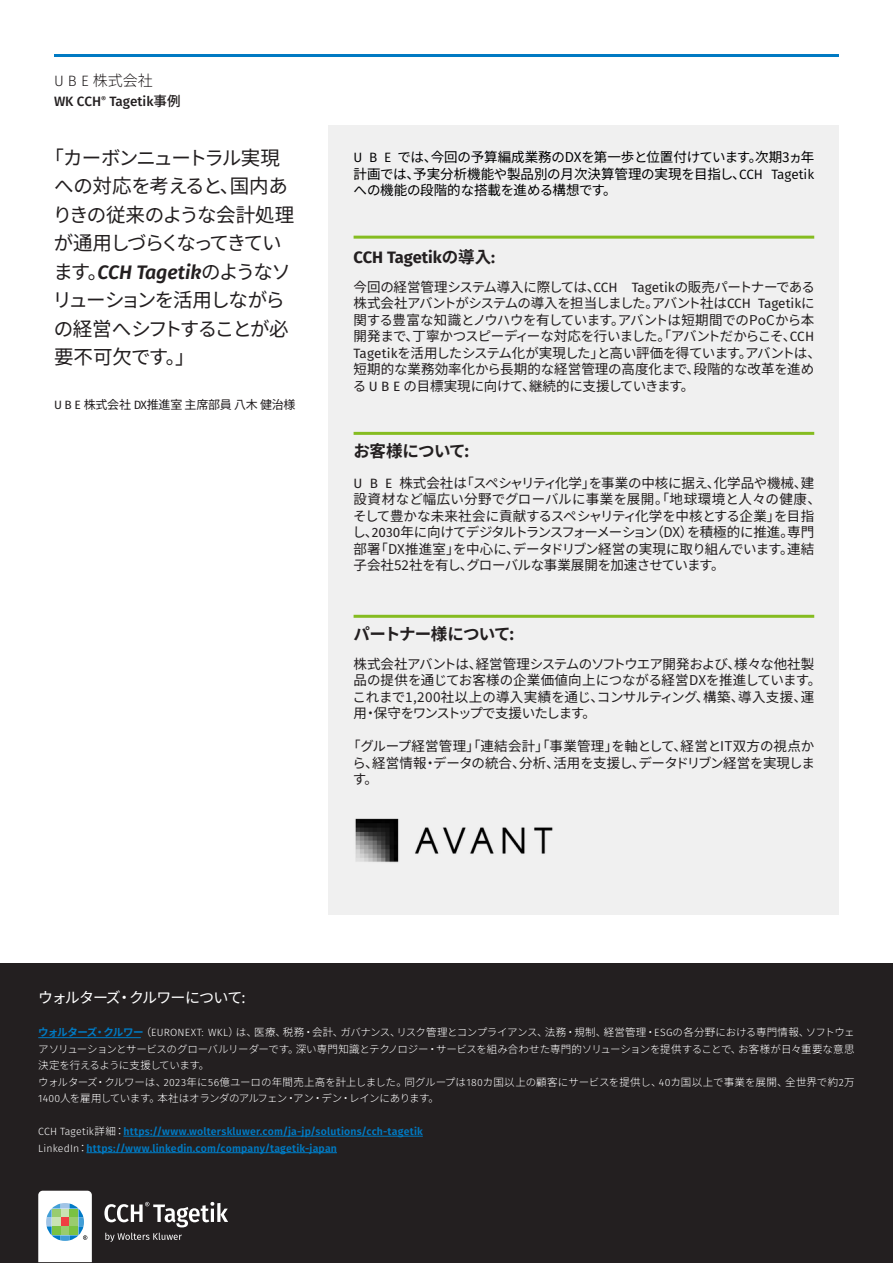
<style>
.page{position:relative;width:893px;height:1263px;background:#fff}
.page>*{position:absolute;margin:0;border:0;box-sizing:border-box;transform-origin:0 0}
.t1{font:100 19.5px/28.5px "Noto Sans JP";letter-spacing:-.075em;color:#231f20}
.t2{font:100 16.5px "Noto Sans JP";letter-spacing:-.045em;color:#231f20}
.t3{font:700 16.5px "Fira Sans";color:#231f20}
.t4{font:100 15px "Noto Sans JP";letter-spacing:-.065em;color:#fff}
.t5{font:100 15px "Noto Sans JP";color:#231f20}
.t6{font:100 13.5px/16.5px "Noto Sans JP";letter-spacing:-.02em;color:#231f20}
.t7{font:100 13.5px/16.5px "Noto Sans JP";letter-spacing:-.005em;color:#000001;text-align:justify}
.t8{font:500 13.5px "Fira Sans";color:#231f20}
.t9{font:100 12px "Noto Sans JP";letter-spacing:-.02em;color:#231f20}
.t10{font:100 10.5px/16.5px "Noto Sans JP";letter-spacing:-.02em;color:#fff;text-align:justify}
.t11{font:600 10.5px "Fira Sans";letter-spacing:.02em;color:#007ac3}
.s1{font-family:"Fira Sans";font-weight:300}
.s2{font-family:"Noto Sans JP";font-weight:100}
.s3{font-family:"Fira Sans";font-weight:600;font-style:italic}
.s4{font-family:"Fira Sans";font-weight:400}
.s5{color:#007ac3}
.s6{font-weight:300;color:#fff}
.s7{font-family:"Noto Sans JP";font-weight:100;color:#fff}
</style>
<div class="page">
<hr style="left:54px;top:54px;width:785px;height:3px;background:#007ac3">
<div style="left:329px;top:125px;width:510px;height:790px;background:#f0f0f0"></div>
<div style="left:0;top:963px;width:893px;height:300px;background:#231f20"></div>
<hr style="left:38px;top:1037px;width:103px;height:1px;background:#007ac3">
<hr style="left:123px;top:1136px;width:300px;height:1px;background:#007ac3">
<hr style="left:86px;top:1152px;width:251px;height:1px;background:#007ac3">
<svg style="left:104px;top:1202px;width:124px;height:25px"></svg>
<svg style="left:105px;top:1233px;width:77px;height:9px"></svg>
<svg style="left:38px;top:1191px;width:54px;height:71px;background:#d7e6dd"></svg>
<hr style="left:354px;top:236px;width:460px;height:3px;background:#85bc20">
<hr style="left:354px;top:432px;width:460px;height:3px;background:#85bc20">
<hr style="left:354px;top:615px;width:460px;height:3px;background:#85bc20">
<img style="left:355px;top:818px;width:198px;height:45px">
<p class="t5" style="left:54px;top:72px;width:100px"><span class="s1">U B E</span> 株式会社</p>
<p class="t8" style="left:54px;top:91px;width:128px">WK CCH<sup>®</sup> Tagetik<span class="s2">事例</span></p>
<p class="t1" style="left:53px;top:144px;width:243px;text-indent:-8px">「カーボンニュートラル実現への対応を考えると、国内ありきの従来のような会計処理が通用しづらくなってきています。<span class="s3">CCH Tagetik</span>のようなソリューションを活用しながらの経営へシフトすることが必要不可欠です。」</p>
<p class="t9" style="left:54px;top:398px;width:243px"><span class="s4">U B E</span> 株式会社 <span class="s4">DX</span>推進室 主席部員 八木 健治様</p>
<p class="t7" style="left:354px;top:149px;width:462px"><span class="s4">U B E</span> では、今回の予算編成業務のDXを第一歩と位置付けています。次期3ヵ年計画では、予実分析機能や製品別の月次決算管理の実現を目指し、<span class="s4">CCH Tagetik</span>への機能の段階的な搭載を進める構想です。</p>
<p class="t3" style="left:354px;top:243px;width:143px">CCH Tagetik<span class="s2">の導入</span>:</p>
<p class="t6" style="left:353px;top:279px;width:469px">今回の経営管理システム導入に際しては、<span class="s4">CCH Tagetik</span>の販売パートナーである株式会社アバントがシステムの導入を担当しました。アバント社は<span class="s4">CCH Tagetik</span>に関する豊富な知識とノウハウを有しています。アバントは短期間でのPoCから本開発まで、丁寧かつスピーディーな対応を行いました。「アバントだからこそ、<span class="s4">CCH Tagetik</span>を活用したシステム化が実現した」と高い評価を得ています。アバントは、短期的な業務効率化から長期的な経営管理の高度化まで、段階的な改革を進める <span class="s4">U B E</span> の目標実現に向けて、継続的に支援していきます。</p>
<p class="t2" style="left:353px;top:441px;width:118px">お客様について:</p>
<p class="t6" style="left:352px;top:475px;width:470px"><span class="s4">U B E</span> 株式会社は「スペシャリティ化学」を事業の中核に据え、化学品や機械、建設資材など幅広い分野でグローバルに事業を展開。「地球環境と人々の健康、そして豊かな未来社会に貢献するスペシャリティ化学を中核とする企業」を目指し、<span class="s4">2030</span>年に向けてデジタルトランスフォーメーション（DX）を積極的に推進。専門部署「DX推進室」を中心に、データドリブン経営の実現に取り組んでいます。連結子会社52社を有し、グローバルな事業展開を加速させています。</p>
<p class="t2" style="left:353px;top:624px;width:163px">パートナー様について:</p>
<p class="t6" style="left:353px;top:656px;width:470px">株式会社アバントは、経営管理システムのソフトウエア開発および、様々な他社製品の提供を通じてお客様の企業価値向上につながる経営DXを推進しています。これまで1,200社以上の導入実績を通じ、コンサルティング、構築、導⼊⽀援、運⽤・保守をワンストップで支援いたします。</p>
<p class="t6" style="left:353px;top:738px;width:464px;text-align:justify;text-indent:-5px">「グループ経営管理」「連結会計」「事業管理」を軸として、経営とIT双方の視点から、経営情報・データの統合、分析、活用を支援し、データドリブン経営を実現します。</p>
<p class="t4" style="left:38px;top:989px;width:209px">ウォルターズ・クルワーについて:</p>
<p class="t10" style="left:38px;top:1024px;width:818px"><span class="s5">ウォルターズ・クルワー</span>（<span class="s1">EURONEXT: WKL</span>）は、医療、税務・会計、ガバナンス、リスク管理とコンプライアンス、法務・規制、経営管理・<span class="s1">ESG</span>の各分野における専門情報、ソフトウェアソリューションとサービスのグローバルリーダーです。深い専門知識とテクノロジー・サービスを組み合わせた専門的ソリューションを提供することで、お客様が日々重要な意思決定を行えるように支援しています。</p>
<p class="t10" style="left:38px;top:1074px;width:818px">ウォルターズ・クルワーは、<span class="s1">2023</span>年に<span class="s1">56</span>億ユーロの年間売上高を計上しました。同グループは<span class="s1">180</span>カ国以上の顧客にサービスを提供し、<span class="s1">40</span>カ国以上で事業を展開、全世界で約<span class="s1">2</span>万<br><span class="s1">1400</span>人を雇用しています。本社はオランダのアルフェン・アン・デン・レインにあります。</p>
<p class="t11" style="left:38px;top:1123px;width:386px"><span class="s6">CCH Tagetik</span><span class="s7">詳細：</span>https://www.wolterskluwer.com/ja-jp/solutions/cch-tagetik</p>
<p class="t11" style="left:38px;top:1139px;width:300px"><span class="s6">LinkedIn</span><span class="s7">：</span>https://www.linkedin.com/company/tagetik-japan</p>
</div>
